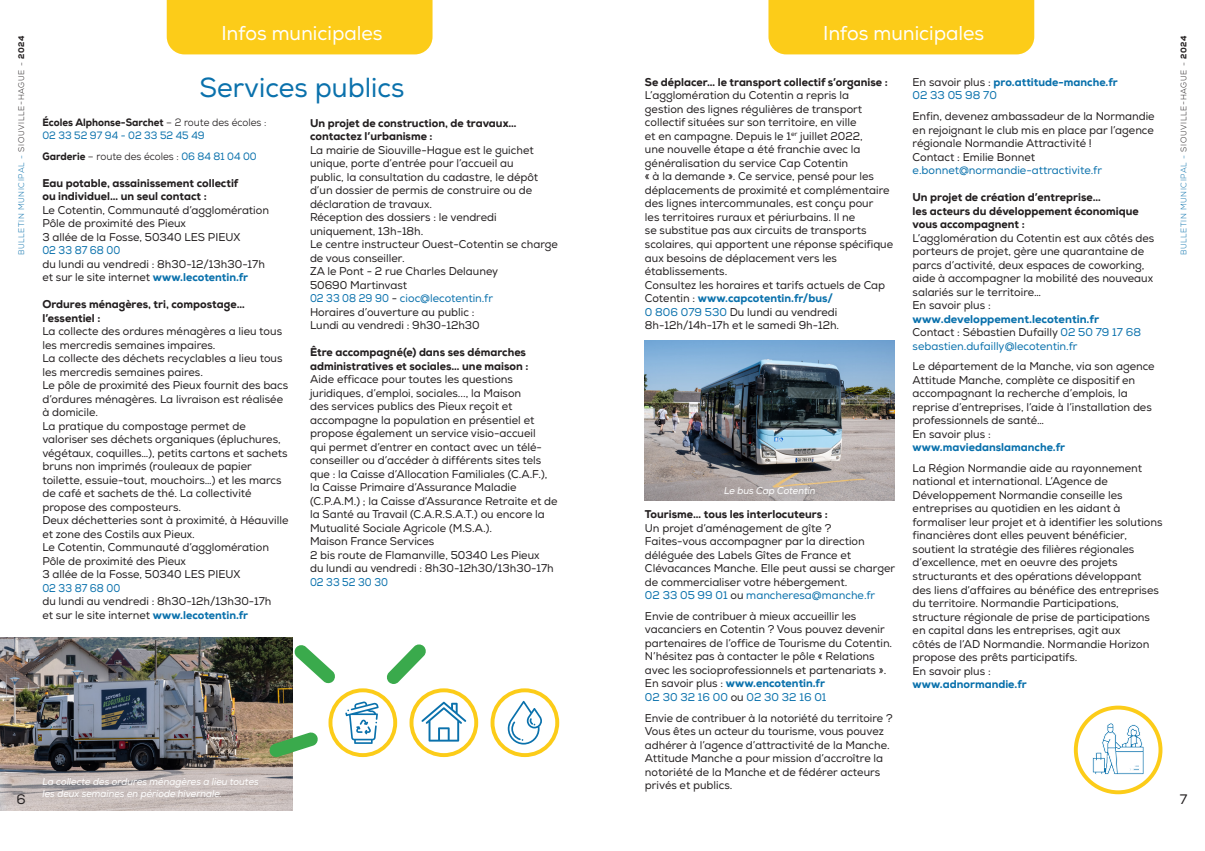
<style>
.page{position:relative;width:1205px;height:851px;background:#fff}
.page>*{position:absolute;margin:0;border:0;box-sizing:border-box;transform-origin:0 0}
.t1{font:27.5px "Nexa";color:#0a71ac}
.t2{font:20px "Nexa";color:#fff}
.t3{font:13.75px "Nexa";color:#231f20}
.t4{font:11.25px/13.5px "Nexa";color:#231f20}
.t5{font:800 11.25px/13.5px "Nexa";color:#231f20}
.t6{font:11.25px/13.5px "Nexa";color:#231f20;scale:.96 1}
.t7{font:11.25px/13.5px "Nexa";color:#0a71ac}
.t8{font:800 11.25px/13.5px "Nexa";color:#0a71ac}
.t9{font:11.25px "Nexa";color:#0a71ac;scale:.89 1}
.t10{font:800 10.62px/12.8px "Nexa";color:#231f20;scale:.93 1}
.t11{font:10.62px "Nexa";color:#231f20;scale:.93 1}
.t12{font:italic 10px/12px "Nexa";color:#fff;scale:.94 1}
.t13{font:300 8.12px "Nexa";letter-spacing:.075em;color:#0a71ac}
.s1{color:#231f20}
.s2{font-weight:800;color:#231f20}
.s3{font-weight:800;color:#0a71ac}
.s4{color:#0a71ac}
.s5{font-weight:400;color:#231f20}
.s6{font-weight:400}
.s7{font-weight:800}
.s8{font-weight:400;color:#0a71ac}
</style>
<div class="page">
<img style="left:0;top:637px;width:292px;height:173px">
<div style="left:167px;top:0;width:265px;height:54px;background:#fccc19"></div>
<div style="left:768px;top:0;width:266px;height:54px;background:#fccc19"></div>
<svg style="left:269px;top:731px;width:49px;height:26px"></svg>
<svg style="left:387px;top:644px;width:39px;height:40px"></svg>
<svg style="left:294px;top:645px;width:41px;height:38px"></svg>
<div style="left:409px;top:688px;width:69px;height:69px;border:4px solid #fccc19;border-radius:50%"></div>
<svg style="left:421px;top:701px;width:45px;height:40px"></svg>
<div style="left:328px;top:688px;width:69px;height:69px;border:4px solid #fccc19;border-radius:50%"></div>
<svg style="left:345px;top:701px;width:34px;height:42px"></svg>
<div style="left:490px;top:688px;width:69px;height:69px;border:4px solid #fccc19;border-radius:50%"></div>
<svg style="left:508px;top:700px;width:34px;height:44px"></svg>
<div style="left:1074px;top:705px;width:88px;height:89px;border:4px solid #fccc19;border-radius:50%"></div>
<svg style="left:1092px;top:723px;width:52px;height:68px"></svg>
<img style="left:645px;top:340px;width:250px;height:160px">
<h2 class="t2" style="left:221px;top:21px;width:163px">Infos municipales</h2>
<h2 class="t2" style="left:823px;top:21px;width:163px">Infos municipales</h2>
<p class="t13" style="left:17px;top:255px;width:221px;rotate:-90deg">BULLETIN MUNICIPAL - <span class="s1">SIOUVILLE-HAGUE -</span> <span class="s2">2024</span></p>
<p class="t13" style="left:1179px;top:255px;width:221px;rotate:-90deg">BULLETIN MUNICIPAL - <span class="s1">SIOUVILLE-HAGUE -</span> <span class="s2">2024</span></p>
<h1 class="t1" style="left:199px;top:71px;width:206px">Services publics</h1>
<p class="t5" style="left:645px;top:75px;width:244px">Se déplacer… le transport collectif s’organise :</p>
<p class="t4" style="left:645px;top:89px;width:250px">L’agglomération du Cotentin a repris la<br>gestion des lignes régulières de transport collectif situées sur son territoire, en ville<br>et en campagne. Depuis le 1<sup>er</sup> juillet 2022,<br>une nouvelle étape a été franchie avec la généralisation du service Cap Cotentin<br>« à la demande ». Ce service, pensé pour les déplacements de proximité et complémentaire des lignes intercommunales, est conçu pour<br>les territoires ruraux et périurbains. Il ne<br>se substitue pas aux circuits de transports scolaires, qui apportent une réponse spécifique aux besoins de déplacement vers les établissements.<br>Consultez les horaires et tarifs actuels de Cap Cotentin : <span class="s3">www.capcotentin.fr/bus/<br></span><span class="s4">0 806 079 530</span> Du lundi au vendredi 8h-12h/14h-17h et le samedi 9h-12h.</p>
<p class="t8" style="left:912px;top:75px;width:207px"><span class="s5">En savoir plus :</span> pro.attitude-manche.fr<br><span class="s6">02 33 05 98 70</span></p>
<p class="t4" style="left:912px;top:109px;width:244px">Enfin, devenez ambassadeur de la Normandie en rejoignant le club mis en place par l’agence régionale Normandie Attractivité !<br>Contact : Emilie Bonnet</p>
<p class="t7" style="left:912px;top:163px;width:191px">e.bonnet@normandie-attractivite.fr</p>
<p class="t5" style="left:912px;top:190px;width:228px">Un projet de création d’entreprise…<br>les acteurs du développement économique vous accompagnent :</p>
<p class="t4" style="left:912px;top:231px;width:243px">L’agglomération du Cotentin est aux côtés des porteurs de projet, gère une quarantaine de parcs d’activité, deux espaces de coworking, aide à accompagner la mobilité des nouveaux salariés sur le territoire…<br>En savoir plus :</p>
<p class="t7" style="left:912px;top:312px;width:230px"><span class="s7">www.developpement.lecotentin.fr<br></span><span class="s1">Contact : Sébastien Dufailly</span> 02 50 79 17 68 sebastien.dufailly@lecotentin.fr</p>
<p class="t4" style="left:912px;top:360px;width:243px">Le département de la Manche, via son agence Attitude Manche, complète ce dispositif en accompagnant la recherche d’emplois, la reprise d’entreprises, l’aide à l’installation des professionnels de santé…<br>En savoir plus :</p>
<p class="t8" style="left:912px;top:440px;width:154px">www.maviedanslamanche.fr</p>
<p class="t4" style="left:912px;top:461px;width:251px">La Région Normandie aide au rayonnement national et international. L’Agence de Développement Normandie conseille les entreprises au quotidien en les aidant à formaliser leur projet et à identifier les solutions financières dont elles peuvent bénéficier, soutient la stratégie des filières régionales d’excellence, met en oeuvre des projets structurants et des opérations développant des liens d’affaires au bénéfice des entreprises du territoire. Normandie Participations, structure régionale de prise de participations en capital dans les entreprises, agit aux<br>côtés de l’AD Normandie. Normandie Horizon propose des prêts participatifs.<br>En savoir plus :</p>
<p class="t8" style="left:912px;top:677px;width:116px">www.adnormandie.fr</p>
<p class="t10" style="left:42px;top:116px;width:242px">Écoles Alphonse-Sarchet <span class="s6">– 2 route des écoles :<br></span><span class="s8">02 33 52 97 94 - 02 33 52 45 49</span></p>
<p class="t11" style="left:42px;top:149px;width:232px"><span class="s7">Garderie</span> – route des écoles : <span class="s4">06 84 81 04 00</span></p>
<p class="t5" style="left:42px;top:176px;width:197px">Eau potable, assainissement collectif ou individuel… un seul contact :</p>
<p class="t4" style="left:42px;top:203px;width:228px">Le Cotentin, Communauté d’agglomération<br>Pôle de proximité des Pieux<br>3 allée de la Fosse, 50340 LES PIEUX</p>
<p class="t9" style="left:42px;top:243px;width:89px">02 33 87 68 00</p>
<p class="t4" style="left:42px;top:257px;width:224px">du lundi au vendredi : 8h30-12/13h30-17h et sur le site internet <span class="s3">www.lecotentin.fr</span></p>
<p class="t5" style="left:42px;top:297px;width:204px">Ordures ménagères, tri, compostage… l’essentiel :</p>
<p class="t4" style="left:42px;top:325px;width:248px">La collecte des ordures ménagères a lieu tous les mercredis semaines impaires.<br>La collecte des déchets recyclables a lieu tous les mercredis semaines paires.<br>Le pôle de proximité des Pieux fournit des bacs d’ordures ménagères. La livraison est réalisée à domicile.<br>La pratique du compostage permet de valoriser ses déchets organiques (épluchures, végétaux, coquilles…), petits cartons et sachets bruns non imprimés (rouleaux de papier toilette, essuie-tout, mouchoirs…) et les marcs de café et sachets de thé. La collectivité propose des composteurs.<br>Deux déchetteries sont à proximité, à Héauville et zone des Costils aux Pieux.<br>Le Cotentin, Communauté d’agglomération Pôle de proximité des Pieux<br>3 allée de la Fosse, 50340 LES PIEUX</p>
<p class="t9" style="left:42px;top:581px;width:89px">02 33 87 68 00</p>
<p class="t4" style="left:42px;top:595px;width:231px">du lundi au vendredi : 8h30-12h/13h30-17h et sur le site internet <span class="s3">www.lecotentin.fr</span></p>
<p class="t5" style="left:310px;top:116px;width:208px">Un projet de construction, de travaux… contactez l’urbanisme :</p>
<p class="t4" style="left:310px;top:143px;width:249px">La mairie de Siouville-Hague est le guichet unique, porte d’entrée pour l’accueil au<br>public, la consultation du cadastre, le dépôt d’un dossier de permis de construire ou de déclaration de travaux.<br>Réception des dossiers : le vendredi uniquement, 13h-18h.<br>Le centre instructeur Ouest-Cotentin se charge de vous conseiller.<br>ZA le Pont - 2 rue Charles Delauney<br>50690 Martinvast<br><span class="s4">02 33 08 29 90</span> - <span class="s4">cioc@lecotentin.fr<br></span>Horaires d’ouverture au public :<br>Lundi au vendredi : 9h30-12h30</p>
<p class="t5" style="left:310px;top:345px;width:220px">Être accompagné(e) dans ses démarches administratives et sociales… une maison :</p>
<p class="t4" style="left:310px;top:373px;width:249px">Aide efficace pour toutes les questions juridiques, d’emploi, sociales..., la Maison<br>des services publics des Pieux reçoit et accompagne la population en présentiel et propose également un service visio-accueil<br>qui permet d’entrer en contact avec un télé&shy;conseiller ou d’accéder à différents sites tels que : la Caisse d’Allocation Familiales (C.A.F.), la Caisse Primaire d’Assurance Maladie (C.P.A.M.) ; la Caisse d’Assurance Retraite et de la Santé au Travail (C.A.R.S.A.T.) ou encore la Mutualité Sociale Agricole (M.S.A.).<br>Maison France Services<br>2 bis route de Flamanville, 50340 Les Pieux<br>du lundi au vendredi : 8h30-12h30/13h30-17h</p>
<p class="t9" style="left:310px;top:575px;width:89px">02 33 52 30 30</p>
<p class="t12" style="left:724px;top:485px;width:99px">Le bus Cap Cotentin</p>
<p class="t5" style="left:645px;top:507px;width:184px">Tourisme… tous les interlocuteurs :</p>
<p class="t4" style="left:645px;top:521px;width:252px">Un projet d’aménagement de gîte ?<br>Faites-vous accompagner par la direction déléguée des Labels Gîtes de France et Clévacances Manche. Elle peut aussi se charger de commercialiser votre hébergement.<br><span class="s4">02 33 05 99 01</span> ou <span class="s4">mancheresa@manche.fr</span></p>
<p class="t4" style="left:645px;top:609px;width:249px">Envie de contribuer à mieux accueillir les vacanciers en Cotentin ? Vous pouvez devenir partenaires de l’office de Tourisme du Cotentin.<br>N’hésitez pas à contacter le pôle « Relations avec les socioprofessionnels et partenariats ».<br>En savoir plus : <span class="s3">www.encotentin.fr<br></span><span class="s4">02 30 32 16 00</span> ou <span class="s4">02 30 32 16 01</span></p>
<p class="t6" style="left:645px;top:711px;width:259px">Envie de contribuer à la notoriété du territoire ?<br>Vous êtes un acteur du tourisme, vous pouvez adhérer à l’agence d’attractivité de la Manche.<br>Attitude Manche a pour mission d’accroître la notoriété de la Manche et de fédérer acteurs privés et publics.</p>
<p class="t12" style="left:43px;top:775px;width:232px">La collecte des ordures ménagères a lieu toutes les deux semaines en période hivernale.</p>
<p class="t3" style="left:16px;top:790px;width:11px">6</p>
<p class="t3" style="left:1180px;top:790px;width:9px">7</p>
</div>
